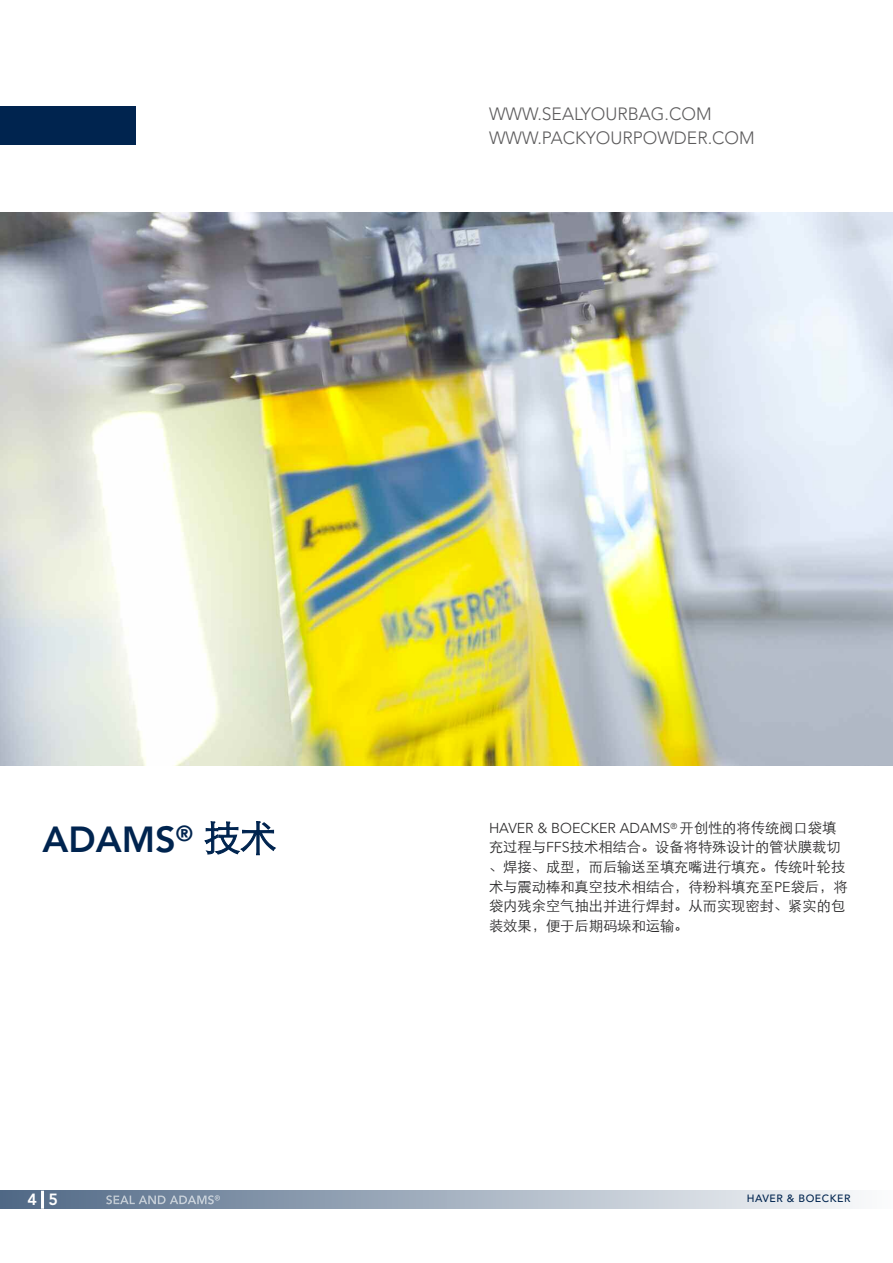
<style>
.page{position:relative;width:893px;height:1263px;background:#fff}
.page>*{position:absolute;margin:0;border:0;box-sizing:border-box;transform-origin:0 0}
.t1{font:800 36px "Avenir LT Std";color:#00244f}
.t2{font:300 17.7px/24px "Avenir LT Std";color:#5d5c5d}
.t3{font:800 16.05px "Avenir LT Std";color:#fff}
.t4{font:300 14.25px/19.5px "ST Heiti SC";color:#272627}
.t5{font:300 14.25px "Avenir LT Std";color:#272627}
.t6{font:500 10.5px "Avenir LT Std";letter-spacing:.05em;color:#00244f}
.s1{font-family:"ST Heiti SC";font-weight:300}
.s2{font-family:"ST Heiti SC"}
.s3{font-family:"Avenir LT Std"}
</style>
<div class="page">
<div style="left:446px;top:1191px;width:447px;height:17px;background:linear-gradient(to right,#a6b2c1,#fcfcfd)"></div>
<div style="left:0;top:1191px;width:446px;height:17px;background:linear-gradient(to right,#4f6885,#a4b1c0)"></div>
<hr style="left:41px;top:1191px;width:3px;height:18px;background:#fff">
<img style="left:106px;top:1195px;width:108px;height:9px">
<svg style="left:215px;top:1195px;width:5px;height:5px"></svg>
<img style="left:0;top:213px;width:893px;height:552px">
<div style="left:0;top:106px;width:136px;height:39px;background:#00244f"></div>
<p class="t2" style="left:489px;top:103px;width:267px">WWW.SEALYOURBAG.COM<br>WWW.PACKYOURPOWDER.COM</p>
<h1 class="t1" style="left:43px;top:824px;width:235px">ADAMS<sup>®</sup> <span class="s1">技术</span></h1>
<p class="t3" style="left:27px;top:1193px;width:32px">4 5</p>
<p class="t5" style="left:489px;top:822px;width:349px">HAVER &amp; BOECKER ADAMS<sup>®</sup> <span class="s2">开创性的将传统阀口袋填</span></p>
<p class="t4" style="left:489px;top:838px;width:360px">充过程与<span class="s3">FFS</span>技术相结合。设备将特殊设计的管状膜裁切、焊接、成型，而后输送至填充嘴进行填充。传统叶轮技术与震动棒和真空技术相结合，待粉料填充至<span class="s3">PE</span>袋后，将袋内残余空气抽出并进行焊封。从而实现密封、紧实的包装效果，便于后期码垛和运输。</p>
<p class="t6" style="left:747px;top:1194px;width:105px">HAVER &amp; BOECKER</p>
</div>
